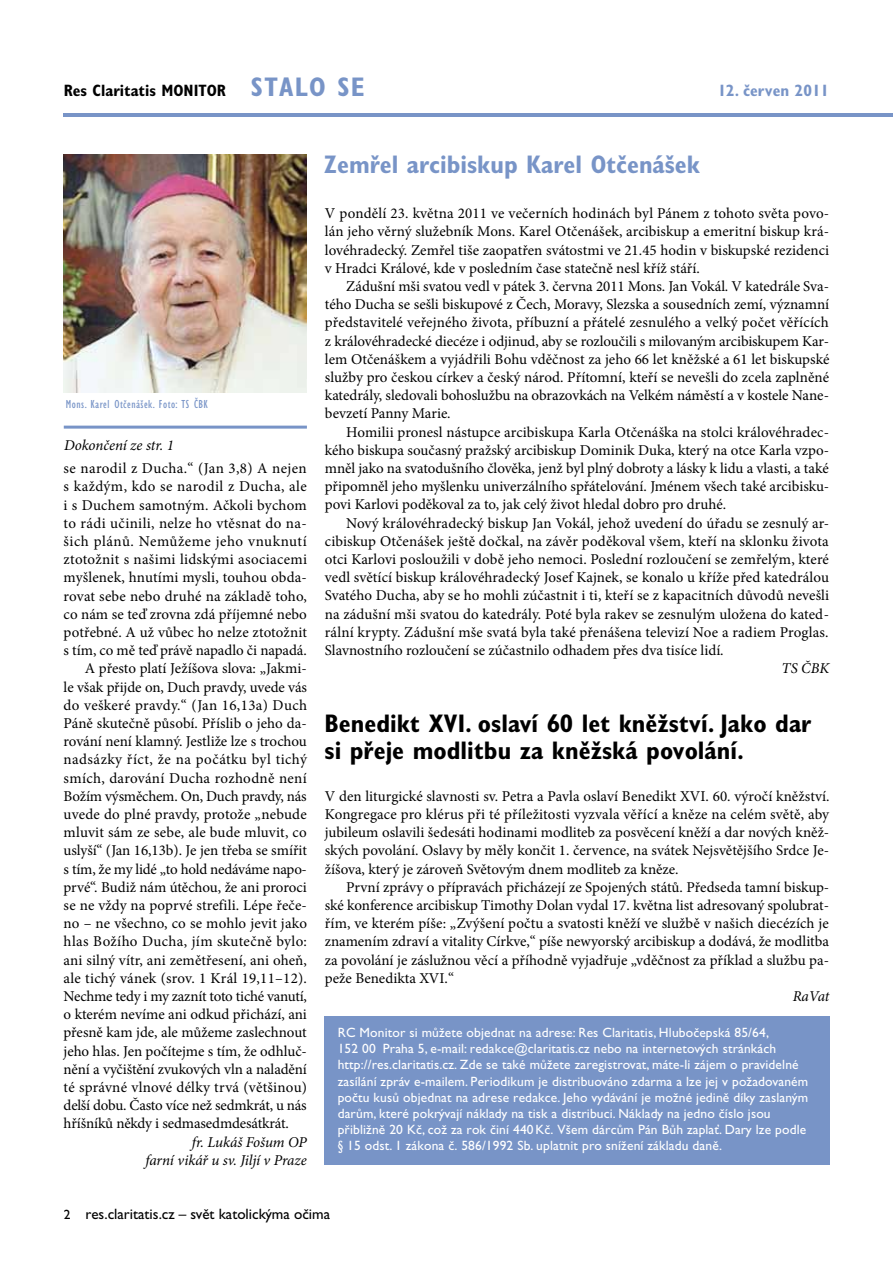
<style>
.page{position:relative;width:893px;height:1263px;background:#fff}
.page>*{position:absolute;margin:0;border:0;box-sizing:border-box;transform-origin:0 0}
.t1{font:700 condensed 25.5px/27px "Gill Sans Std";color:#000}
.t2{font:700 condensed 25.5px "Gill Sans Std";color:#7894c7}
.t3{font:700 condensed 16.5px "Gill Sans Std";color:#000}
.t4{font:700 condensed 16.5px "Gill Sans Std";color:#7894c7}
.t5{font:15px/18.1px "Minion Pro";color:#000;text-align:justify}
.t6{font:15px "Minion Pro";letter-spacing:.02em;color:#000}
.t7{font:15px "Minion Pro";letter-spacing:.025em;color:#000}
.t8{font:italic 15px/18.1px "Minion Pro";letter-spacing:-.005em;color:#000;text-align:right}
.t9{font:15px "Minion Pro";letter-spacing:.03em;color:#000}
.t10{font:15px "Gill Sans Std";color:#000}
.t11{font:15px "Minion Pro";letter-spacing:-.02em;color:#000}
.t12{font:15px "Minion Pro";letter-spacing:.035em;color:#000}
.t13{font:13.5px/16.2px "Gill Sans Std";letter-spacing:.01em;color:#fff}
.t14{font:condensed 12px "Gill Sans Std";letter-spacing:.04em;color:#7894c7}
.s1{font-size:27px;color:#7894c7}
.s2{font-size:13.5px}
</style>
<div class="page">
<hr style="left:64px;top:113px;width:829px;height:4px;background:#7894c7">
<div style="left:325px;top:1016px;width:505px;height:149px;background:#7894c7"></div>
<hr style="left:64px;top:426px;width:243px;height:3px;background:#7894c7">
<img style="left:64px;top:154px;width:242px;height:238px">
<p class="t3" style="left:64px;top:81px;width:288px">Res Claritatis MONITOR <span class="s1">sta lo se</span></p>
<p class="t4" style="left:718px;top:81px;width:113px">12. červen 2011</p>
<p class="t14" style="left:66px;top:397px;width:143px">Mons. Karel Otčenášek. Foto: TS ČBK</p>
<p class="t8" style="left:64px;top:436px;width:111px">Dokončení ze str. 1</p>
<p class="t7" style="left:64px;top:458px;width:245px">se narodil z Ducha.“ (Jan 3,8) A nejen</p>
<p class="t9" style="left:64px;top:477px;width:245px">s každým, kdo se narodil z Ducha, ale</p>
<p class="t5" style="left:64px;top:496px;width:245px">i s Duchem samotným. Ačkoli bychom</p>
<p class="t7" style="left:64px;top:513px;width:245px">to rádi učinili, nelze ho vtěsnat do na-</p>
<p class="t12" style="left:64px;top:531px;width:245px">šich plánů. Nemůžeme jeho vnuknutí</p>
<p class="t6" style="left:64px;top:549px;width:245px">ztotožnit s našimi lidskými asociacemi</p>
<p class="t5" style="left:64px;top:569px;width:245px">myšlenek, hnutími mysli, touhou obda-</p>
<p class="t5" style="left:64px;top:587px;width:245px">rovat sebe nebo druhé na základě toho,</p>
<p class="t5" style="left:64px;top:605px;width:245px">co nám se teď zrovna zdá příjemné nebo</p>
<p class="t5" style="left:64px;top:623px;width:245px">potřebné. A už vůbec ho nelze ztotožnit</p>
<p class="t5" style="left:64px;top:641px;width:245px">s tím, co mě teď právě napadlo či napadá.</p>
<p class="t5" style="left:85px;top:660px;width:224px">A přesto platí Ježíšova slova: „Jakmi-</p>
<p class="t5" style="left:64px;top:678px;width:245px">le však přijde on, Duch pravdy, uvede vás</p>
<p class="t6" style="left:64px;top:695px;width:245px">do veškeré pravdy.“ (Jan 16,13a) Duch</p>
<p class="t5" style="left:64px;top:714px;width:245px">Páně skutečně působí. Příslib o jeho da-</p>
<p class="t5" style="left:64px;top:732px;width:245px">rování není klamný. Jestliže lze s trochou</p>
<p class="t9" style="left:64px;top:749px;width:245px">nadsázky říct, že na počátku byl tichý</p>
<p class="t6" style="left:64px;top:768px;width:245px">smích, darování Ducha rozhodně není</p>
<p class="t5" style="left:64px;top:787px;width:245px">Božím výsměchem. On, Duch pravdy, nás</p>
<p class="t5" style="left:64px;top:805px;width:245px">uvede do plné pravdy, protože „nebude</p>
<p class="t5" style="left:64px;top:823px;width:245px">mluvit sám ze sebe, ale bude mluvit, co</p>
<p class="t5" style="left:64px;top:841px;width:245px">uslyší“ (Jan 16,13b). Je jen třeba se smířit</p>
<p class="t5" style="left:64px;top:860px;width:245px">s tím, že my lidé „to hold nedáváme napo-</p>
<p class="t5" style="left:64px;top:878px;width:245px">prvé“. Budiž nám útěchou, že ani proroci</p>
<p class="t5" style="left:64px;top:896px;width:245px">se ne vždy na poprvé strefili. Lépe řeče-</p>
<p class="t5" style="left:64px;top:914px;width:245px">no – ne všechno, co se mohlo jevit jako</p>
<p class="t7" style="left:64px;top:931px;width:245px">hlas Božího Ducha, jím skutečně bylo:</p>
<p class="t5" style="left:64px;top:951px;width:245px">ani silný vítr, ani zemětřesení, ani oheň,</p>
<p class="t5" style="left:64px;top:969px;width:245px">ale tichý vánek (srov. 1 Král 19,11–12).</p>
<p class="t11" style="left:64px;top:986px;width:245px">Nechme tedy i my zaznít toto tiché vanutí,</p>
<p class="t5" style="left:64px;top:1005px;width:245px">o kterém nevíme ani odkud přichází, ani</p>
<p class="t5" style="left:64px;top:1023px;width:245px">přesně kam jde, ale můžeme zaslechnout</p>
<p class="t5" style="left:64px;top:1042px;width:245px">jeho hlas. Jen počítejme s tím, že odhluč-</p>
<p class="t5" style="left:64px;top:1060px;width:245px">nění a vyčištění zvukových vln a naladění</p>
<p class="t5" style="left:64px;top:1078px;width:245px">té správné vlnové délky trvá (většinou)</p>
<p class="t5" style="left:64px;top:1096px;width:245px">delší dobu. Často více než sedmkrát, u nás</p>
<p class="t5" style="left:64px;top:1114px;width:227px">hříšníků někdy i sedmasedmdesátkrát.</p>
<p class="t8" style="left:146px;top:1132px;width:163px">fr. Lukáš Fošum OP<br>farní vikář u sv. Jiljí v Praze</p>
<h1 class="t2" style="left:324px;top:149px;width:377px">Zemřel arcibiskup Karel Otčenášek</h1>
<p class="t5" style="left:325px;top:204px;width:506px">V pondělí 23. května 2011 ve večerních hodinách byl Pánem z tohoto světa povo&shy;lán jeho věrný služebník Mons. Karel Otčenášek, arcibiskup a emeritní biskup krá&shy;lovéhradecký. Zemřel tiše zaopatřen svátostmi ve 21.45 hodin v biskupské rezidenci v Hradci Králové, kde v posledním čase statečně nesl kříž stáří.</p>
<p class="t5" style="left:325px;top:277px;width:506px;text-indent:21px">Zádušní mši svatou vedl v pátek 3. června 2011 Mons. Jan Vokál. V katedrále Sva&shy;tého Ducha se sešli biskupové z Čech, Moravy, Slezska a sousedních zemí, významní představitelé veřejného života, příbuzní a přátelé zesnulého a velký počet věřících z královéhradecké diecéze i odjinud, aby se rozloučili s milovaným arcibiskupem Kar&shy;lem Otčenáškem a vyjádřili Bohu vděčnost za jeho 66 let kněžské a 61 let biskupské služby pro českou církev a český národ. Přítomní, kteří se nevešli do zcela zaplněné katedrály, sledovali bohoslužbu na obrazovkách na Velkém náměstí a v kostele Nane&shy;bevzetí Panny Marie.</p>
<p class="t5" style="left:325px;top:423px;width:506px;text-indent:21px">Homilii pronesl nástupce arcibiskupa Karla Otčenáška na stolci královéhradec&shy;kého biskupa současný pražský arcibiskup Dominik Duka, který na otce Karla vzpo&shy;mněl jako na svatodušního člověka, jenž byl plný dobroty a lásky k lidu a vlasti, a také připomněl jeho myšlenku univerzálního spřátelování. Jménem všech také arcibisku&shy;povi Karlovi poděkoval za to, jak celý život hledal dobro pro druhé.</p>
<p class="t5" style="left:325px;top:514px;width:506px;text-indent:21px">Nový královéhradecký biskup Jan Vokál, jehož uvedení do úřadu se zesnulý ar&shy;cibiskup Otčenášek ještě dočkal, na závěr poděkoval všem, kteří na sklonku života otci Karlovi posloužili v době jeho nemoci. Poslední rozloučení se zemřelým, které vedl světící biskup královéhradecký Josef Kajnek, se konalo u kříže před katedrálou Svatého Ducha, aby se ho mohli zúčastnit i ti, kteří se z kapacitních důvodů nevešli na zádušní mši svatou do katedrály. Poté byla rakev se zesnulým uložena do kated&shy;rální krypty. Zádušní mše svatá byla také přenášena televizí Noe a radiem Proglas.<br>Slavnostního rozloučení se zúčastnilo odhadem přes dva tisíce lidí.</p>
<p class="t8" style="left:781px;top:659px;width:49px">TS ČBK</p>
<h1 class="t1" style="left:325px;top:709px;width:488px">Benedikt XVI. oslaví 60 let kněžství. Jako dar si přeje modlitbu za kněžská povolání.</h1>
<p class="t5" style="left:325px;top:787px;width:506px">V den liturgické slavnosti sv. Petra a Pavla oslaví Benedikt XVI. 60. výročí kněžství.<br>Kongregace pro klérus při té příležitosti vyzvala věřící a kněze na celém světě, aby jubileum oslavili šedesáti hodinami modliteb za posvěcení kněží a dar nových kněž&shy;ských povolání. Oslavy by měly končit 1. července, na svátek Nejsvětějšího Srdce Je&shy;žíšova, který je zároveň Světovým dnem modliteb za kněze.</p>
<p class="t5" style="left:325px;top:878px;width:506px;text-indent:21px">První zprávy o přípravách přicházejí ze Spojených států. Předseda tamní biskup&shy;ské konference arcibiskup Timothy Dolan vydal 17. května list adresovaný spolubrat&shy;řím, ve kterém píše: „Zvýšení počtu a svatosti kněží ve službě v našich diecézích je znamením zdraví a vitality Církve,“ píše newyorský arcibiskup a dodává, že modlitba za povolání je záslužnou věcí a příhodně vyjadřuje „vděčnost za příklad a službu pa&shy;peže Benedikta XVI.“</p>
<p class="t8" style="left:793px;top:987px;width:38px">RaVat</p>
<p class="t13" style="left:338px;top:1024px;width:472px">RC Monitor si můžete objednat na adrese: Res Claritatis, Hlubočepská 85/64,<br>152 00 Praha 5, e-mail: redakce@claritatis.cz nebo na internetových stránkách http://res.claritatis.cz. Zde se také můžete zaregistrovat, máte-li zájem o pravidelné zasílání zpráv e-mailem. Periodikum je distribuováno zdarma a lze jej v požadovaném počtu kusů objednat na adrese redakce. Jeho vydávání je možné jedině díky zaslaným darům, které pokrývají náklady na tisk a distribuci. Náklady na jedno číslo jsou přibližně 20 Kč, což za rok činí 440Kč. Všem dárcům Pán Bůh zaplať. Dary lze podle § 15 odst. 1 zákona č. 586/1992 Sb. uplatnit pro snížení základu daně.</p>
<p class="t10" style="left:64px;top:1206px;width:268px"><span class="s2">2</span> res.claritatis.cz – svět katolickýma očima</p>
</div>
